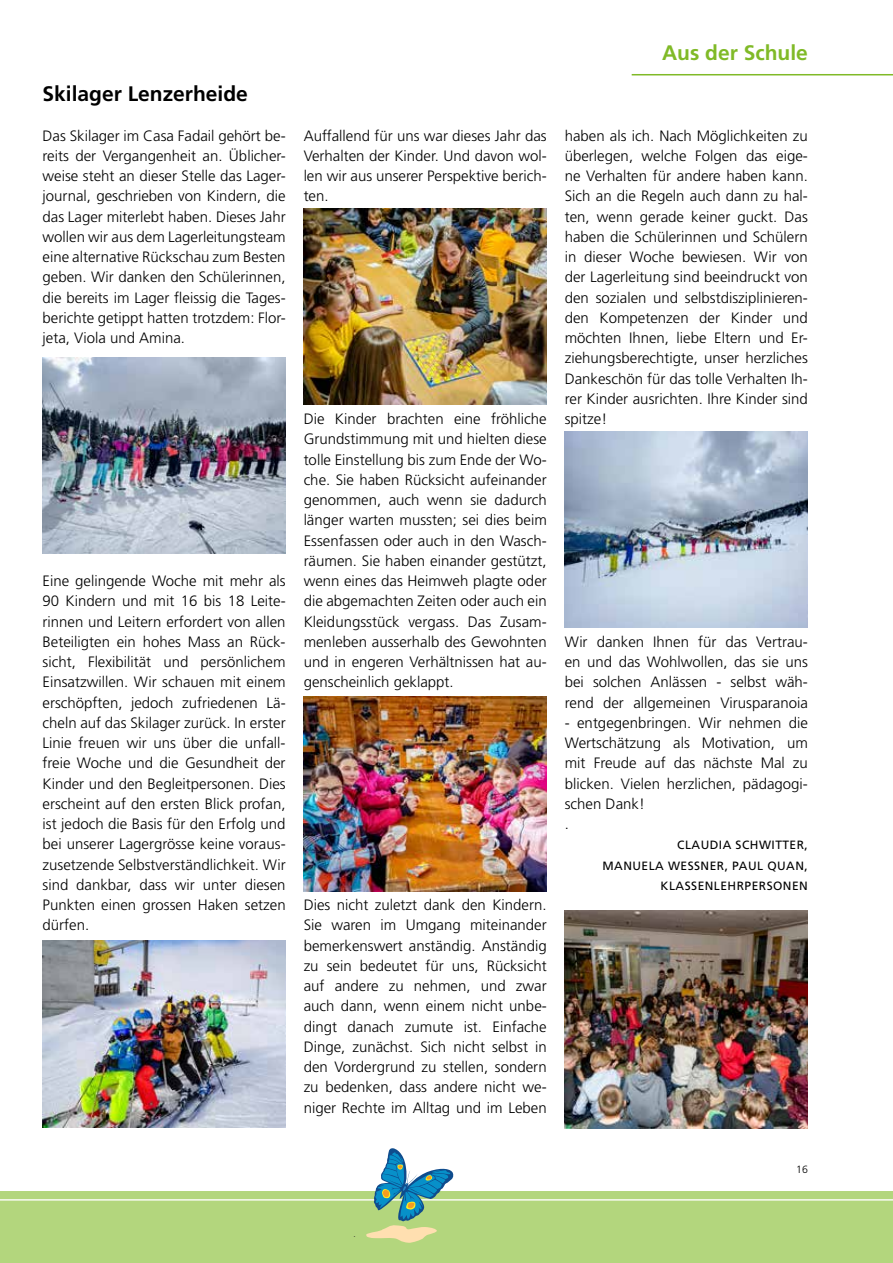
<style>
.page{position:relative;width:893px;height:1263px;background:#fff}
.page>*{position:absolute;margin:0;border:0;box-sizing:border-box;transform-origin:0 0}
.t1{font:700 21px "Frutiger LT Std";color:#000}
.t2{font:700 21px "Frutiger LT Std";color:#80ba27}
.t3{font:300 15px/20.2px "Frutiger LT Std";color:#000;text-align:justify}
.t4{font:12px/20.2px "Frutiger LT Std";letter-spacing:.04em;color:#000;text-align:right}
.t5{font:300 10.5px "Frutiger LT Std";color:#000}
</style>
<div class="page">
<div style="left:0;top:1191px;width:893px;height:72px;background:#b3d67d"></div>
<hr style="left:632px;top:74px;width:261px;height:1px;background:#80ba27">
<hr style="left:0;top:1199px;width:893px;height:1px;background:#fff">
<svg style="left:366px;top:1148px;width:87px;height:95px"></svg>
<img style="left:43px;top:357px;width:243px;height:196px">
<img style="left:304px;top:209px;width:243px;height:196px">
<img style="left:565px;top:432px;width:243px;height:195px">
<img style="left:304px;top:696px;width:243px;height:196px">
<img style="left:43px;top:940px;width:243px;height:187px">
<img style="left:565px;top:911px;width:243px;height:217px">
<h1 class="t1" style="left:43px;top:81px;width:207px">Skilager Lenzerheide</h1>
<p class="t3" style="left:43px;top:125px;width:245px">Das Skilager im Casa Fadail gehört be&shy;reits der Vergangenheit an. Üblicher&shy;weise steht an dieser Stelle das Lager&shy;journal, geschrieben von Kindern, die das Lager miterlebt haben. Dieses Jahr wollen wir aus dem Lagerleitungsteam eine alternative Rückschau zum Besten geben. Wir danken den Schülerinnen, die bereits im Lager fleissig die Tages&shy;berichte getippt hatten trotzdem: Flor&shy;jeta, Viola und Amina.</p>
<p class="t3" style="left:304px;top:125px;width:245px">Auffallend für uns war dieses Jahr das Verhalten der Kinder. Und davon wol&shy;len wir aus unserer Perspektive berich&shy;ten.</p>
<p class="t3" style="left:43px;top:571px;width:245px">Eine gelingende Woche mit mehr als 90 Kindern und mit 16 bis 18 Leite&shy;rinnen und Leitern erfordert von allen Beteiligten ein hohes Mass an Rück&shy;sicht, Flexibilität und persönlichem Einsatzwillen. Wir schauen mit einem erschöpften, jedoch zufriedenen Lä&shy;cheln auf das Skilager zurück. In erster Linie freuen wir uns über die unfall&shy;freie Woche und die Gesundheit der Kinder und den Begleitpersonen. Dies erscheint auf den ersten Blick profan, ist jedoch die Basis für den Erfolg und bei unserer Lagergrösse keine voraus&shy;zusetzende Selbstverständlichkeit. Wir sind dankbar, dass wir unter diesen Punkten einen grossen Haken setzen dürfen.</p>
<p class="t3" style="left:304px;top:409px;width:245px">Die Kinder brachten eine fröhliche Grundstimmung mit und hielten diese tolle Einstellung bis zum Ende der Wo&shy;che. Sie haben Rücksicht aufeinander genommen, auch wenn sie dadurch länger warten mussten; sei dies beim Essenfassen oder auch in den Wasch&shy;räumen. Sie haben einander gestützt, wenn eines das Heimweh plagte oder die abgemachten Zeiten oder auch ein Kleidungsstück vergass. Das Zusam&shy;menleben ausserhalb des Gewohnten und in engeren Verhältnissen hat au&shy;genscheinlich geklappt.</p>
<p class="t3" style="left:304px;top:895px;width:245px">Dies nicht zuletzt dank den Kindern.<br>Sie waren im Umgang miteinander bemerkenswert anständig. Anständig zu sein bedeutet für uns, Rücksicht auf andere zu nehmen, und zwar auch dann, wenn einem nicht unbe&shy;dingt danach zumute ist. Einfache Dinge, zunächst. Sich nicht selbst in den Vordergrund zu stellen, sondern zu bedenken, dass andere nicht we&shy;niger Rechte im Alltag und im Leben</p>
<h1 class="t2" style="left:662px;top:40px;width:147px">Aus der Schule</h1>
<p class="t3" style="left:565px;top:125px;width:245px">haben als ich. Nach Möglichkeiten zu überlegen, welche Folgen das eige&shy;ne Verhalten für andere haben kann.<br>Sich an die Regeln auch dann zu hal&shy;ten, wenn gerade keiner guckt. Das haben die Schülerinnen und Schülern in dieser Woche bewiesen. Wir von der Lagerleitung sind beeindruckt von den sozialen und selbstdisziplinieren&shy;den Kompetenzen der Kinder und möchten Ihnen, liebe Eltern und Er&shy;ziehungsberechtigte, unser herzliches Dankeschön für das tolle Verhalten Ih&shy;rer Kinder ausrichten. Ihre Kinder sind spitze!</p>
<p class="t3" style="left:565px;top:632px;width:245px">Wir danken Ihnen für das Vertrau&shy;en und das Wohlwollen, das sie uns bei solchen Anlässen - selbst wäh&shy;rend der allgemeinen Virusparanoia</p>
<p class="t3" style="left:565px;top:713px;width:245px;text-align:left">- entgegenbringen. Wir nehmen die<br>Wertschätzung als Motivation, um mit Freude auf das nächste Mal zu blicken. Vielen herzlichen, pädagogi&shy;schen Dank!<br>.</p>
<p class="t4" style="left:602px;top:835px;width:207px">CLAUDIA SCHWITTER,<br>MANUELA WESSNER, PAUL QUAN,<br>KLASSENLEHRPERSONEN</p>
<p class="t5" style="left:796px;top:1164px;width:13px">16</p>
</div>
